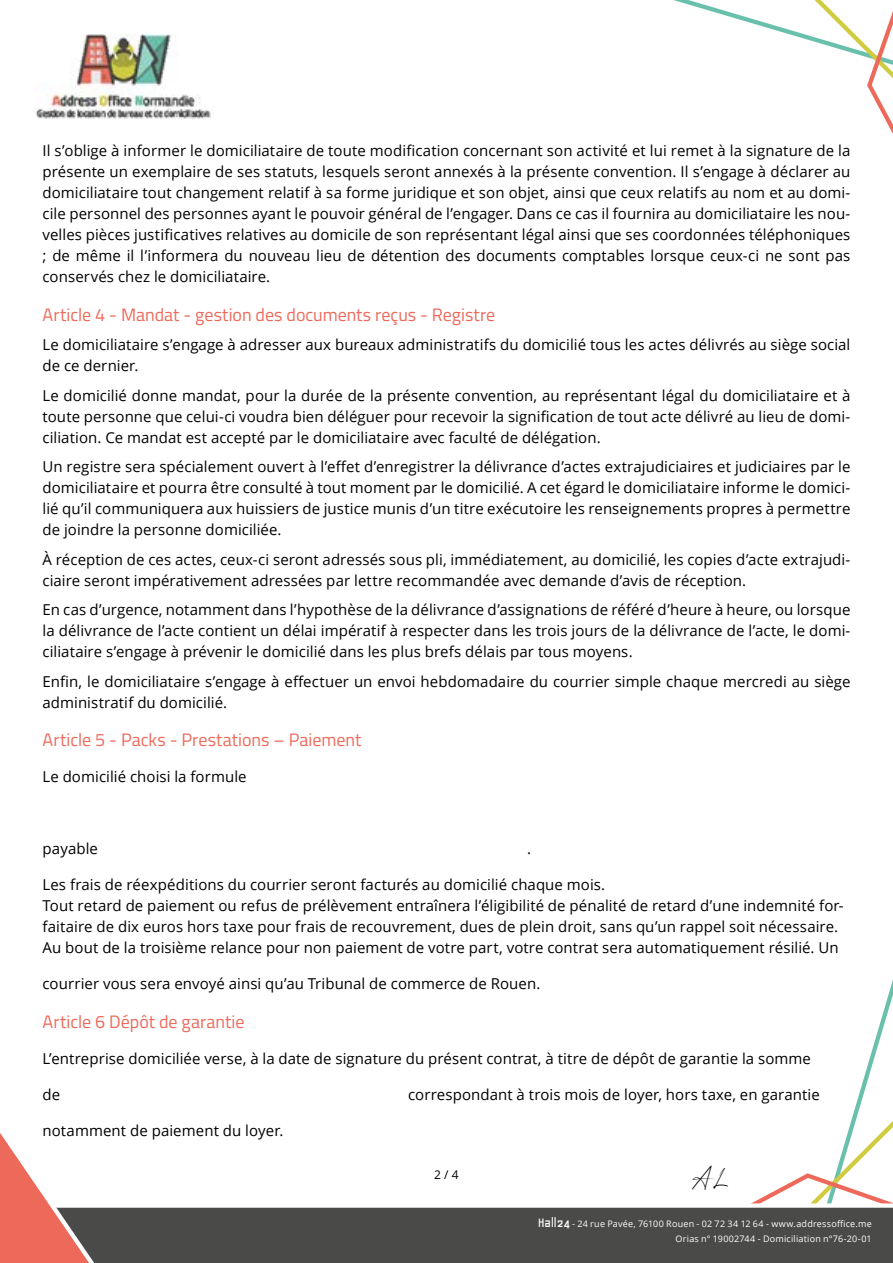
<style>
.page{position:relative;width:893px;height:1263px;background:#fff}
.page>*{position:absolute;margin:0;border:0;box-sizing:border-box;transform-origin:0 0}
.t1{font:45px "Mung Signature";color:#000}
.t2{font:18px "Titillium Web";color:#ed6a5b}
.t3{font:15px/21px "Open Sans";letter-spacing:.005em;color:#000;text-align:justify}
.t4{font:12px "Open Sans";color:#000}
.t5{font:9px/15px "Open Sans";letter-spacing:.025em;color:#fff;text-align:right}
.s1{font-family:"Geo";font-size:15px}
</style>
<div class="page">
<svg style="left:756px;top:980px;width:137px;height:221px"></svg>
<img style="left:35px;top:34px;width:176px;height:85px">
<svg style="left:110px;top:1201px;width:783px;height:62px;background:#5d5d5c"></svg>
<svg style="left:0;top:1133px;width:110px;height:130px"></svg>
<svg style="left:673px;top:0;width:220px;height:134px"></svg>
<p class="t3" style="left:43px;top:140px;width:809px">Il s’oblige à informer le domiciliataire de toute modification concernant son activité et lui remet à la signature de la présente un exemplaire de ses statuts, lesquels seront annexés à la présente convention. Il s’engage à déclarer au domiciliataire tout changement relatif à sa forme juridique et son objet, ainsi que ceux relatifs au nom et au domi&shy;cile personnel des personnes ayant le pouvoir général de l’engager. Dans ce cas il fournira au domiciliataire les nou&shy;velles pièces justificatives relatives au domicile de son représentant légal ainsi que ses coordonnées téléphoniques ; de même il l’informera du nouveau lieu de détention des documents comptables lorsque ceux-ci ne sont pas conservés chez le domiciliataire.</p>
<p class="t2" style="left:43px;top:301px;width:454px">Article 4 - Mandat - gestion des documents reçus - Registre</p>
<p class="t3" style="left:43px;top:334px;width:809px">Le domiciliataire s’engage à adresser aux bureaux administratifs du domicilié tous les actes délivrés au siège social de ce dernier.</p>
<p class="t3" style="left:43px;top:384px;width:809px">Le domicilié donne mandat, pour la durée de la présente convention, au représentant légal du domiciliataire et à toute personne que celui-ci voudra bien déléguer pour recevoir la signification de tout acte délivré au lieu de domi&shy;ciliation. Ce mandat est accepté par le domiciliataire avec faculté de délégation.</p>
<p class="t3" style="left:43px;top:456px;width:809px">Un registre sera spécialement ouvert à l’effet d’enregistrer la délivrance d’actes extrajudiciaires et judiciaires par le domiciliataire et pourra être consulté à tout moment par le domicilié. A cet égard le domiciliataire informe le domici&shy;lié qu’il communiquera aux huissiers de justice munis d’un titre exécutoire les renseignements propres à permettre de joindre la personne domiciliée.</p>
<p class="t3" style="left:43px;top:548px;width:809px">À réception de ces actes, ceux-ci seront adressés sous pli, immédiatement, au domicilié, les copies d’acte extrajudi&shy;ciaire seront impérativement adressées par lettre recommandée avec demande d’avis de réception.</p>
<p class="t3" style="left:43px;top:599px;width:809px">En cas d’urgence, notamment dans l’hypothèse de la délivrance d’assignations de référé d’heure à heure, ou lorsque la délivrance de l’acte contient un délai impératif à respecter dans les trois jours de la délivrance de l’acte, le domi&shy;ciliataire s’engage à prévenir le domicilié dans les plus brefs délais par tous moyens.</p>
<p class="t3" style="left:43px;top:670px;width:809px">Enfin, le domiciliataire s’engage à effectuer un envoi hebdomadaire du courrier simple chaque mercredi au siège administratif du domicilié.</p>
<p class="t2" style="left:43px;top:727px;width:320px">Article 5 - Packs - Prestations – Paiement</p>
<p class="t3" style="left:43px;top:766px;width:206px">Le domicilié choisi la formule</p>
<p class="t3" style="left:43px;top:838px;width:57px">payable</p>
<p class="t3" style="left:527px;top:838px;width:5px">.</p>
<p class="t3" style="left:43px;top:874px;width:803px;text-align:left">Les frais de réexpéditions du courrier seront facturés au domicilié chaque mois.<br>Tout retard de paiement ou refus de prélèvement entraînera l’éligibilité de pénalité de retard d’une indemnité for&shy;faitaire de dix euros hors taxe pour frais de recouvrement, dues de plein droit, sans qu’un rappel soit nécessaire.<br>Au bout de la troisième relance pour non paiement de votre part, votre contrat sera automatiquement résilié. Un</p>
<p class="t3" style="left:43px;top:973px;width:499px">courrier vous sera envoyé ainsi qu’au Tribunal de commerce de Rouen.</p>
<p class="t2" style="left:43px;top:1008px;width:204px">Article 6 Dépôt de garantie</p>
<p class="t3" style="left:43px;top:1048px;width:770px">L’entreprise domiciliée verse, à la date de signature du présent contrat, à titre de dépôt de garantie la somme</p>
<p class="t3" style="left:43px;top:1084px;width:19px">de</p>
<p class="t3" style="left:408px;top:1084px;width:413px">correspondant à trois mois de loyer, hors taxe, en garantie</p>
<p class="t3" style="left:43px;top:1120px;width:242px">notamment de paiement du loyer.</p>
<p class="t4" style="left:434px;top:1166px;width:26px">2 / 4</p>
<h1 class="t1" style="left:692px;top:1154px;width:37px">AL</h1>
<p class="t5" style="left:538px;top:1216px;width:335px"><span class="s1">Hall24</span> - 24 rue Pavée, 76100 Rouen - 02 72 34 12 64 - www.addressoffice.me<br>Orias n° 19002744 - Domiciliation n°76-20-01</p>
</div>
